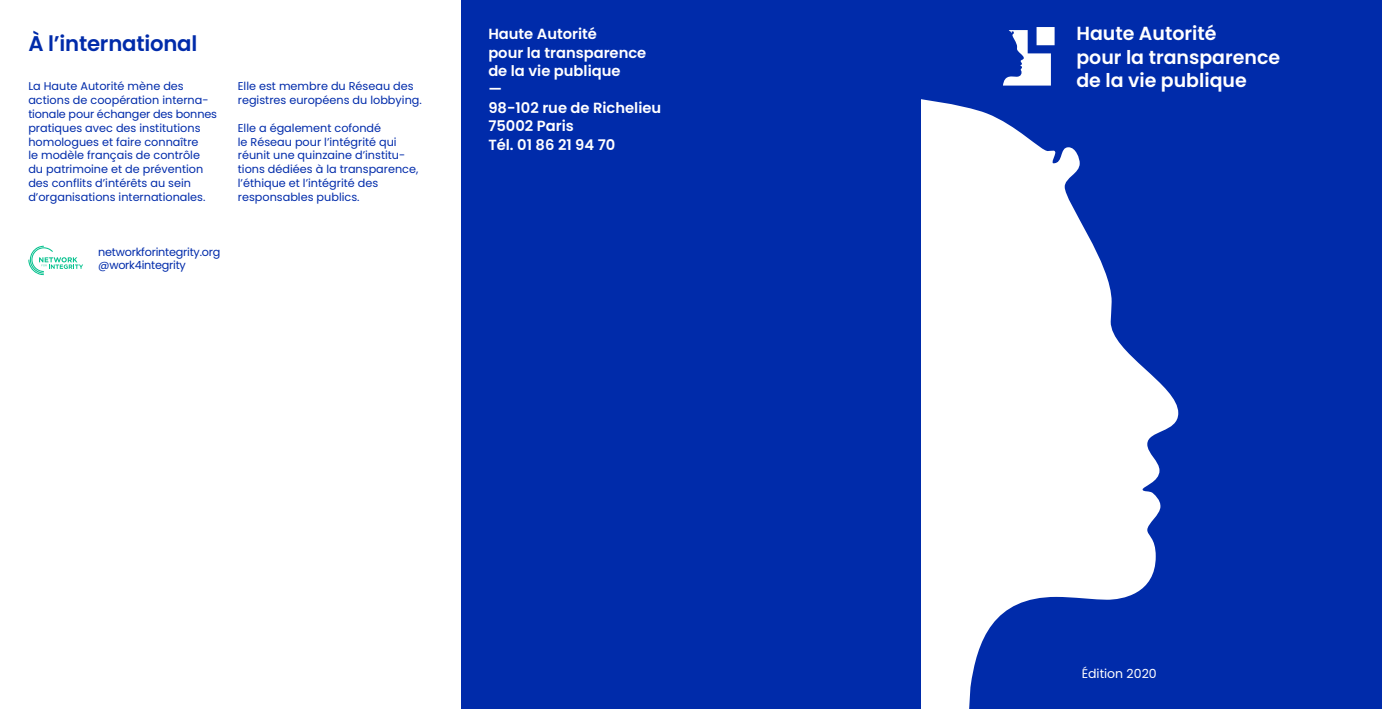
<style>
.page{position:relative;width:1382px;height:709px;background:#fff}
.page>*{position:absolute;margin:0;border:0;box-sizing:border-box;transform-origin:0 0}
.Paragraphe{font:21.25px "Poppins HATVP 600";letter-spacing:-.01em;color:#002baa}
.t1{font:19px "Poppins HATVP 600";color:#fff}
.t2{font:14.75px/18.4px "Poppins HATVP 600";color:#fff}
.t3{font:12.5px "Poppins HATVP 400";color:#fff}
.Style_de_paragraphe{font:11.25px/13.8px "Poppins HATVP 400";color:#002baa}
.Style_de_paragraphe-2{font:11.25px "Poppins HATVP 400";letter-spacing:-.02em;color:#002baa}
</style>
<div class="page">
<svg style="left:921px;top:0;width:461px;height:709px;fill:#002baa"></svg>
<div style="left:389px;top:0;width:532px;height:709px;background:#002baa"></div>
<div style="left:0;top:0;width:461px;height:709px;background:#fff"></div>
<svg style="left:1003px;top:27px;width:52px;height:59px"></svg>
<svg style="left:28px;top:246px;width:55px;height:29px"></svg>
<p class="t1" style="left:1076px;top:21px;width:142px">Haute Autorité</p>
<p class="t1" style="left:1076px;top:45px;width:205px">pour la transparence</p>
<p class="t2" style="left:488px;top:25px;width:110px">Haute Autorité</p>
<p class="t2" style="left:488px;top:43px;width:160px">pour la transparence</p>
<p class="t2" style="left:488px;top:62px;width:134px">de la vie publique</p>
<p class="t2" style="left:488px;top:80px;width:15px">—</p>
<p class="t2" style="left:488px;top:98px;width:174px">98-102 rue de Richelieu<br>75002 Paris</p>
<p class="t2" style="left:488px;top:135px;width:128px">Tél. 01 86 21 94 70</p>
<p class="Paragraphe" style="left:28px;top:29px;width:171px">À l’international</p>
<p class="Style_de_paragraphe" style="left:28px;top:80px;width:157px">La Haute Autorité mène des</p>
<p class="t1" style="left:1076px;top:68px;width:172px">de la vie publique</p>
<p class="Style_de_paragraphe" style="left:28px;top:93px;width:182px">actions de coopération interna-</p>
<p class="Style_de_paragraphe" style="left:28px;top:107px;width:190px">tionale pour échanger des bonnes pratiques avec des institutions homologues et faire connaître<br>le modèle français de contrôle du patrimoine et de prévention des conflits d’intérêts au sein d’organisations internationales.</p>
<p class="Style_de_paragraphe" style="left:238px;top:80px;width:186px">Elle est membre du Réseau des registres européens du lobbying.</p>
<p class="Style_de_paragraphe" style="left:238px;top:121px;width:182px">Elle a également cofondé<br>le Réseau pour l’intégrité qui réunit une quinzaine d’institu&shy;tions dédiées à la transparence, l’éthique et l’intégrité des responsables publics.</p>
<p class="Style_de_paragraphe-2" style="left:98px;top:244px;width:124px">networkforintegrity.org</p>
<p class="Style_de_paragraphe-2" style="left:98px;top:258px;width:89px">@work4integrity</p>
<p class="t3" style="left:1082px;top:665px;width:76px">Édition 2020</p>
</div>
